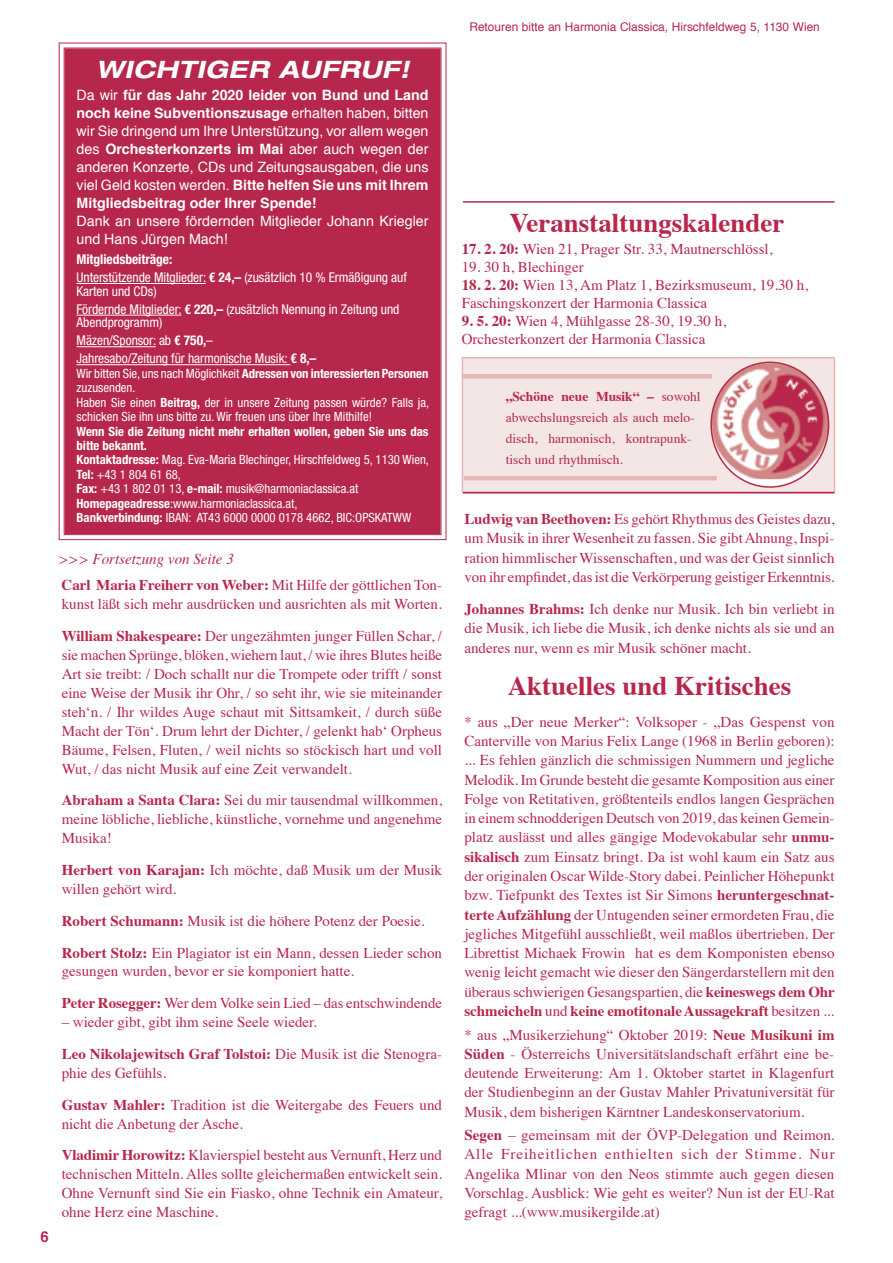
<style>
.page{position:relative;width:893px;height:1263px;background:#fff}
.page>*{position:absolute;margin:0;border:0;box-sizing:border-box;transform-origin:0 0}
.t1{font:700 27px "Times";color:#b7274c}
.t2{font:italic 700 expanded 24px "Helvetica Neue LT Std";letter-spacing:.03em;color:#fff}
.t3{font:15px/19.2px "Times";color:#b7274c}
.t4{font:italic 15px "Times";color:#b7274c}
.t5{font:700 15px "Helvetica";color:#b7274c}
.t6{font:14.25px/18px "Helvetica";color:#fff;text-align:justify}
.t7{font:condensed 13.5px/18px "Helvetica Neue LT Std";letter-spacing:-.005em;color:#fff}
.t8{font:13.5px/21px "Times";color:#b7274c}
.t9{font:condensed 12.75px/14.4px "Helvetica Neue LT Std";color:#fff}
.t10{font:12px "Helvetica";color:#b7274c}
.s1{font-weight:700}
</style>
<div class="page">
<div style="left:58px;top:42px;width:389px;height:499px;background:#b7274c"></div>
<hr style="left:463px;top:201px;width:371px;height:2px;background:#b7274c">
<div style="left:462px;top:357px;width:373px;height:136px;background:#f4e6e4;border:2px solid #e3b6b3"></div>
<hr style="left:464px;top:476px;width:253px;height:4px;background:#e4b8b5">
<hr style="left:462px;top:374px;width:250px;height:4px;background:#e4b8b5">
<img style="left:711px;top:362px;width:117px;height:117px">
<div style="left:710px;top:362px;width:119px;height:126px;border:2px solid #b7274c;border-radius:50%"></div>
<hr style="left:463px;top:492px;width:371px;height:1px;background:#b7274c">
<h2 class="t2" style="left:96px;top:54px;width:314px">WICHTIGER AUFRUF!</h2>
<p class="t6" style="left:77px;top:86px;width:353px">Da wir <span class="s1">für das Jahr 2020 leider von Bund und Land noch keine Subventionszusage</span> erhalten haben, bitten wir Sie dringend um Ihre Unterstützung, vor allem wegen des <span class="s1">Orchesterkonzerts im Mai</span> aber auch wegen der anderen Konzerte, CDs und Zeitungsausgaben, die uns viel Geld kosten werden. <span class="s1">Bitte helfen Sie uns mit Ihrem Mitgliedsbeitrag oder Ihrer Spende!</span></p>
<p class="t6" style="left:77px;top:213px;width:353px">Dank an unsere fördernden Mitglieder Johann Kriegler und Hans Jürgen Mach!</p>
<p class="t7" style="left:77px;top:250px;width:332px"><span class="s1">Mitgliedsbeiträge:<br></span>Unterstützende Mitglieder: <span class="s1">€ 24,–</span> (zusätzlich 10 % Ermäßigung auf</p>
<p class="t7" style="left:77px;top:282px;width:324px">Karten und CDs)<br>Fördernde Mitglieder: <span class="s1">€ 220,–</span> (zusätzlich Nennung in Zeitung und</p>
<p class="t7" style="left:77px;top:314px;width:241px">Abendprogramm)<br>Mäzen/Sponsor: ab <span class="s1">€ 750,</span>–<br>Jahresabo/Zeitung für harmonische Musik: <span class="s1">€ 8,–</span></p>
<p class="t9" style="left:77px;top:366px;width:354px">Wir bitten Sie, uns nach Möglichkeit <span class="s1">Adressen von interessierten Personen </span>zuzusenden.<br>Haben Sie einen <span class="s1">Beitrag,</span> der in unsere Zeitung passen würde? Falls ja, schicken Sie ihn uns bitte zu. Wir freuen uns über Ihre Mithilfe!</p>
<p class="t9" style="left:77px;top:424px;width:354px"><span class="s1">Wenn Sie die Zeitung nicht mehr erhalten wollen, geben Sie uns das bitte bekannt.<br>Kontaktadresse:</span> Mag. Eva-Maria Blechinger, Hirschfeldweg 5, 1130 Wien, <span class="s1">Tel:</span> +43 1 804 61 68,<br><span class="s1">Fax:</span> +43 1 802 01 13, <span class="s1">e-mail:</span> musik@harmoniaclassica.at <span class="s1">Homepageadresse</span>:www.harmoniaclassica.at,<br><span class="s1">Bankverbindung:</span> IBAN: AT43 6000 0000 0178 4662, BIC:OPSKATWW</p>
<p class="t5" style="left:41px;top:1225px;width:10px">6</p>
<p class="t4" style="left:58px;top:545px;width:177px">&gt;&gt;&gt; Fortsetzung von Seite 3</p>
<p class="t3" style="left:62px;top:574px;width:382px"><span class="s1">Carl Maria Freiherr von Weber:</span> Mit Hilfe der göttlichen Ton&shy;kunst läßt sich mehr ausdrücken und ausrichten als mit Worten.</p>
<p class="t3" style="left:62px;top:625px;width:382px;text-align:justify"><span class="s1">William Shakespeare:</span> Der ungezähmten junger Füllen Schar, / sie machen Sprünge, blöken, wiehern laut, / wie ihres Blutes heiße Art sie treibt: / Doch schallt nur die Trompete oder trifft / sonst eine Weise der Musik ihr Ohr, / so seht ihr, wie sie miteinander steh‘n. / Ihr wildes Auge schaut mit Sittsamkeit, / durch süße Macht der Tön‘. Drum lehrt der Dichter, / gelenkt hab‘ Orpheus Bäume, Felsen, Fluten, / weil nichts so stöckisch hart und voll Wut, / das nicht Musik auf eine Zeit verwandelt.</p>
<p class="t3" style="left:62px;top:789px;width:382px;text-align:justify"><span class="s1">Abraham a Santa Clara:</span> Sei du mir tausendmal willkommen, meine löbliche, liebliche, künstliche, vornehme und angenehme Musika!</p>
<p class="t3" style="left:62px;top:859px;width:382px"><span class="s1">Herbert von Karajan:</span> Ich möchte, daß Musik um der Musik willen gehört wird.</p>
<p class="t3" style="left:62px;top:904px;width:382px;line-height:31.7px"><span class="s1">Robert Schumann:</span> Musik ist die höhere Potenz der Poesie.<br><span class="s1">Robert Stolz:</span> Ein Plagiator ist ein Mann, dessen Lieder schon</p>
<p class="t3" style="left:62px;top:954px;width:382px;line-height:31.7px">gesungen wurden, bevor er sie komponiert hatte.<br><span class="s1">Peter Rosegger:</span> Wer dem Volke sein Lied – das entschwindende</p>
<p class="t3" style="left:62px;top:1005px;width:382px;line-height:31.7px">– wieder gibt, gibt ihm seine Seele wieder.<br><span class="s1">Leo Nikolajewitsch Graf Tolstoi:</span> Die Musik ist die Stenogra-</p>
<p class="t3" style="left:62px;top:1056px;width:382px;line-height:31.8px">phie des Gefühls.<br><span class="s1">Gustav Mahler:</span> Tradition ist die Weitergabe des Feuers und</p>
<p class="t3" style="left:62px;top:1106px;width:382px;line-height:31.8px">nicht die Anbetung der Asche.<br><span class="s1">Vladimir Horowitz:</span> Klavierspiel besteht aus Vernunft, Herz und</p>
<p class="t3" style="left:62px;top:1163px;width:382px;text-align:justify">technischen Mitteln. Alles sollte gleichermaßen entwickelt sein.<br>Ohne Vernunft sind Sie ein Fiasko, ohne Technik ein Amateur, ohne Herz eine Maschine.</p>
<p class="t10" style="left:469px;top:17px;width:352px">Retouren bitte an Harmonia Classica, Hirschfeldweg 5, 1130 Wien</p>
<h1 class="t1" style="left:509px;top:197px;width:277px">Veranstaltungskalender</h1>
<p class="t3" style="left:462px;top:238px;width:312px"><span class="s1">17. 2. 20:</span> Wien 21, Prager Str. 33, Mautnerschlössl,</p>
<p class="t3" style="left:462px;top:256px;width:124px">19. 30 h, Blechinger</p>
<p class="t3" style="left:462px;top:275px;width:348px;line-height:18px"><span class="s1">18. 2. 20:</span> Wien 13, Am Platz 1, Bezirksmuseum, 19.30 h,<br>Faschingskonzert der Harmonia Classica</p>
<p class="t3" style="left:462px;top:311px;width:266px;line-height:18px"><span class="s1">9. 5. 20:</span> Wien 4, Mühlgasse 28-30, 19.30 h,<br>Orchesterkonzert der Harmonia Classica</p>
<p class="t8" style="left:506px;top:384px;width:196px"><span class="s1">„Schöne neue Musik“ –</span> sowohl abwechslungsreich als auch melo&shy;disch, harmonisch, kontrapunk&shy;tisch und rhythmisch.</p>
<p class="t3" style="left:464px;top:508px;width:372px;text-align:justify"><span class="s1">Ludwig van Beethoven:</span> Es gehört Rhythmus des Geistes dazu, um Musik in ihrer Wesenheit zu fassen. Sie gibt Ahnung, Inspi&shy;ration himmlischer Wissenschaften, und was der Geist sinnlich von ihr empfindet, das ist die Verkörperung geistiger Erkenntnis.</p>
<p class="t3" style="left:464px;top:598px;width:372px;text-align:justify"><span class="s1">Johannes Brahms:</span> Ich denke nur Musik. Ich bin verliebt in die Musik, ich liebe die Musik, ich denke nichts als sie und an anderes nur, wenn es mir Musik schöner macht.</p>
<h1 class="t1" style="left:508px;top:660px;width:285px">Aktuelles und Kritisches</h1>
<p class="t3" style="left:464px;top:711px;width:372px;text-align:justify">* aus „Der neue Merker“: Volksoper - „Das Gespenst von Canterville von Marius Felix Lange (1968 in Berlin geboren): ... Es fehlen gänzlich die schmissigen Nummern und jegliche Melodik. Im Grunde besteht die gesamte Komposition aus einer Folge von Retitativen, größtenteils endlos langen Gesprächen in einem schnodderigen Deutsch von 2019, das keinen Gemein&shy;platz auslässt und alles gängige Modevokabular sehr <span class="s1">unmu&shy;sikalisch</span> zum Einsatz bringt. Da ist wohl kaum ein Satz aus der originalen Oscar Wilde-Story dabei. Peinlicher Höhepunkt bzw. Tiefpunkt des Textes ist Sir Simons <span class="s1">heruntergeschnat&shy;terte Aufzählung</span> der Untugenden seiner ermordeten Frau, die jegliches Mitgefühl ausschließt, weil maßlos übertrieben. Der Librettist Michaek Frowin hat es dem Komponisten ebenso wenig leicht gemacht wie dieser den Sängerdarstellern mit den überaus schwierigen Gesangspartien, die <span class="s1">keineswegs dem Ohr schmeicheln</span> und <span class="s1">keine emotitonale Aussagekraft</span> besitzen ...</p>
<p class="t3" style="left:464px;top:1023px;width:372px;text-align:justify">* aus „Musikerziehung“ Oktober 2019: <span class="s1">Neue Musikuni im Süden</span> - Österreichs Universitätslandschaft erfährt eine be&shy;deutende Erweiterung: Am 1. Oktober startet in Klagenfurt der Studienbeginn an der Gustav Mahler Privatuniversität für Musik, dem bisherigen Kärntner Landeskonservatorium.</p>
<p class="t3" style="left:464px;top:1124px;width:372px;text-align:justify"><span class="s1">Segen</span> – gemeinsam mit der ÖVP-Delegation und Reimon.<br>Alle Freiheitlichen enthielten sich der Stimme. Nur Angelika Mlinar von den Neos stimmte auch gegen diesen Vorschlag. Ausblick: Wie geht es weiter? Nun ist der EU-Rat gefragt ...(www.musikergilde.at)</p>
</div>
